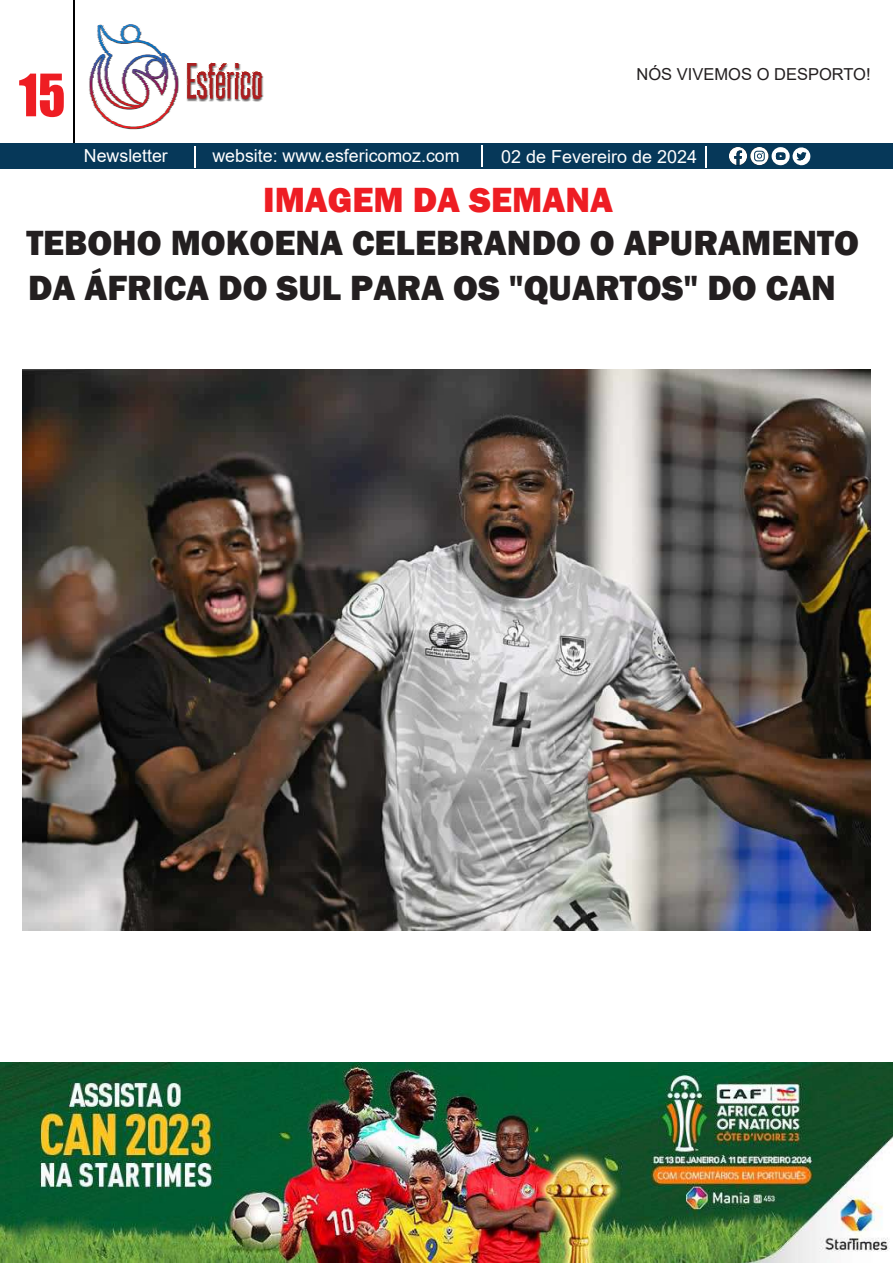
<style>
.page{position:relative;width:893px;height:1263px;background:#fff}
.page>*{position:absolute;margin:0;border:0;box-sizing:border-box;transform-origin:0 0}
.t1{font:54px "Impact";color:#ee1d23;scale:.94 1}
.t2{font:800 36px/44.7px "Franklin Gothic";color:#231f20}
.t3{font:800 36px "Franklin Gothic";color:#ee1d23}
.t4{font:18px "Arial";color:#fff}
.t5{font:16.5px "Arial";color:#231f20}
</style>
<div class="page">
<div style="left:0;top:144px;width:893px;height:25px;background:#063859"></div>
<svg style="left:705px;top:146px;width:1px;height:22px"></svg>
<svg style="left:195px;top:146px;width:1px;height:22px"></svg>
<svg style="left:729px;top:147px;width:18px;height:18px"></svg>
<svg style="left:750px;top:147px;width:18px;height:18px"></svg>
<svg style="left:754px;top:151px;width:11px;height:10px"></svg>
<svg style="left:482px;top:146px;width:1px;height:21px"></svg>
<svg style="left:771px;top:147px;width:40px;height:19px"></svg>
<hr style="left:73px;top:0;width:2px;height:142px;background:#000001">
<svg style="left:89px;top:24px;width:175px;height:106px"></svg>
<img style="left:0;top:1062px;width:893px;height:201px">
<img style="left:23px;top:369px;width:848px;height:561px">
<h1 class="t1" style="left:19px;top:53px;width:51px">15</h1>
<p class="t5" style="left:636px;top:63px;width:236px">NÓS VIVEMOS O DESPORTO!</p>
<p class="t4" style="left:84px;top:143px;width:86px">Newsletter</p>
<p class="t4" style="left:212px;top:143px;width:249px">website: www.esfericomoz.com</p>
<p class="t4" style="left:501px;top:144px;width:198px">02 de Fevereiro de 2024</p>
<p class="t3" style="left:263px;top:177px;width:351px">IMAGEM DA SEMANA</p>
<p class="t2" style="left:26px;top:221px;width:834px">TEBOHO MOKOENA CELEBRANDO O APURAMENTO<br>DA ÁFRICA DO SUL PARA OS "QUARTOS" DO CAN</p>
</div>
